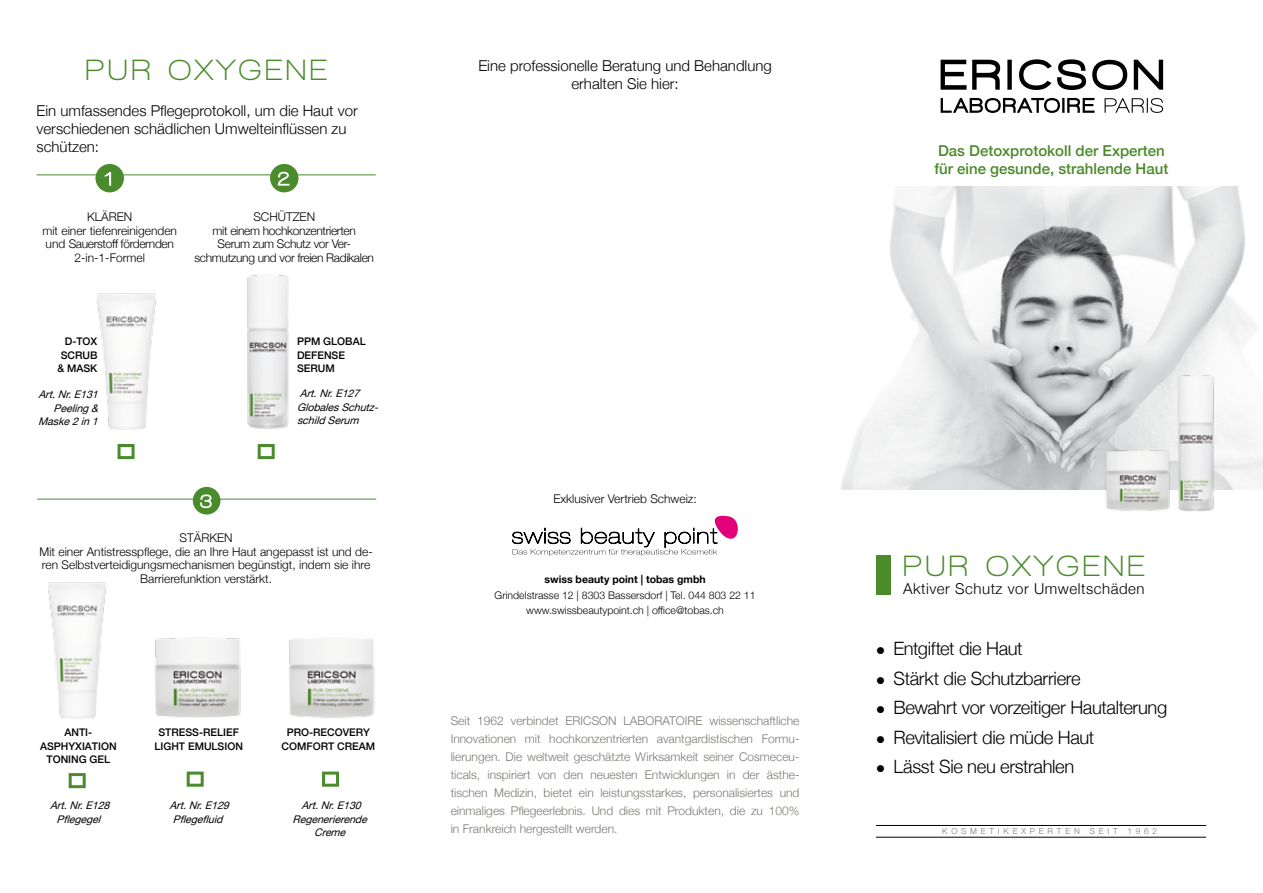
<style>
.page{position:relative;width:1263px;height:893px;background:#fff}
.page>*{position:absolute;margin:0;border:0;box-sizing:border-box;transform-origin:0 0}
.t1{font:700 30px "Walkway";letter-spacing:.12em;color:#4a8b2c}
.t2{font:300 18.3px "Helvetica Neue";letter-spacing:-.02em;color:#000}
.t3{font:300 15px/18px "Helvetica Neue";color:#000;text-align:center}
.t4{font:500 15px/18px "Helvetica Neue";color:#4a892a}
.t5{font:300 15px "Helvetica Neue";letter-spacing:.035em;color:#000}
.t6{font:300 12px/18px "Helvetica Neue";color:#797974;text-align:justify}
.t7{font:300 12px/13.5px "Helvetica Neue";color:#000;text-align:center}
.t8{font:300 12px/13.5px "Helvetica Neue";letter-spacing:-.03em;color:#000;text-align:center}
.t9{font:italic 10.5px/13.5px "Helvetica Neue";color:#000;text-align:center}
.t10{font:500 10.5px/13.5px "Helvetica Neue";color:#000;text-align:center}
.t11{font:300 10.5px/15px "Helvetica Neue";color:#000;text-align:center}
.t12{font:700 10.5px "Helvetica Neue";color:#000}
.t13{font:300 8.25px "Helvetica Neue";letter-spacing:.46em;color:#7a7974}
</style>
<div class="page">
<svg style="left:512px;top:516px;width:226px;height:40px"></svg>
<img style="left:841px;top:186px;width:422px;height:304px">
<img style="left:1098px;top:444px;width:65px;height:67px">
<img style="left:1163px;top:368px;width:64px;height:143px">
<svg style="left:1104px;top:98px;width:59px;height:15px"></svg>
<svg style="left:941px;top:98px;width:153px;height:15px"></svg>
<svg style="left:940px;top:59px;width:223px;height:31px"></svg>
<div style="left:876px;top:555px;width:14px;height:40px;background:#4a8b2c"></div>
<hr style="left:876px;top:825px;width:330px;height:1px;background:#000">
<hr style="left:876px;top:837px;width:330px;height:1px;background:#000">
<hr style="left:37px;top:175px;width:339px;height:1px;background:#4a8b2c">
<div style="left:95px;top:164px;width:29px;height:28px;background:#4a8b2c;border-radius:50%"></div>
<svg style="left:104px;top:172px;width:7px;height:14px"></svg>
<div style="left:270px;top:164px;width:28px;height:28px;background:#4a8b2c;border-radius:50%"></div>
<svg style="left:278px;top:172px;width:11px;height:14px"></svg>
<hr style="left:37px;top:499px;width:339px;height:1px;background:#4a8b2c">
<div style="left:193px;top:487px;width:27px;height:27px;background:#4a8b2c;border-radius:50%"></div>
<svg style="left:200px;top:494px;width:12px;height:14px"></svg>
<img style="left:48px;top:582px;width:58px;height:137px">
<img style="left:247px;top:274px;width:42px;height:155px">
<img style="left:154px;top:637px;width:87px;height:81px">
<img style="left:289px;top:637px;width:86px;height:81px">
<img style="left:97px;top:293px;width:59px;height:137px">
<div style="left:118px;top:444px;width:17px;height:15px;border:3px solid #4a8b2c"></div>
<div style="left:258px;top:444px;width:17px;height:15px;border:3px solid #4a8b2c"></div>
<div style="left:69px;top:773px;width:17px;height:15px;border:3px solid #4a8b2c"></div>
<div style="left:187px;top:772px;width:17px;height:15px;border:3px solid #4a8b2c"></div>
<div style="left:322px;top:772px;width:17px;height:15px;border:3px solid #4a8b2c"></div>
<h1 class="t1" style="left:86px;top:54px;width:243px">PUR OXYGENE</h1>
<p class="t3" style="left:37px;top:101px;width:323px;text-align:left">Ein umfassendes Pflegeprotokoll, um die Haut vor verschiedenen schädlichen Umwelteinflüssen zu schützen:</p>
<p class="t7" style="left:42px;top:209px;width:136px">KLÄREN<br>mit einer tiefenreinigenden und Sauerstoff fördernden<br>2-in-1-Formel</p>
<p class="t8" style="left:194px;top:209px;width:181px">SCHÜTZEN<br>mit einem hochkonzentrierten<br>Serum zum Schutz vor Ver&shy;schmutzung und vor freien Radikalen</p>
<p class="t10" style="left:57px;top:334px;width:42px;text-align:right">D-TOX<br>SCRUB &amp; MASK</p>
<p class="t10" style="left:297px;top:334px;width:70px;text-align:left">PPM GLOBAL<br>DEFENSE<br>SERUM</p>
<p class="t9" style="left:38px;top:389px;width:66px;text-align:right">Art.Nr.E131<br>Peeling&amp;<br>Maske2in1</p>
<p class="t9" style="left:297px;top:387px;width:87px;text-align:left">Art.Nr.E127<br>GlobalesSchutz&shy;schildSerum</p>
<p class="t7" style="left:39px;top:530px;width:335px">STÄRKEN<br>Mit einer Antistresspflege, die an Ihre Haut angepasst ist und de&shy;ren Selbstverteidigungsmechanismen begünstigt, indem sie ihre Barrierefunktion verstärkt.</p>
<p class="t10" style="left:40px;top:725px;width:78px">ANTI-<br>ASPHYXIATION<br>TONING GEL</p>
<p class="t10" style="left:154px;top:725px;width:90px">STRESS-RELIEF<br>LIGHT EMULSION</p>
<p class="t10" style="left:282px;top:725px;width:95px">PRO-RECOVERY<br>COMFORT CREAM</p>
<p class="t9" style="left:50px;top:799px;width:66px">Art.Nr.E128<br>Pflegegel</p>
<p class="t9" style="left:169px;top:799px;width:66px">Art.Nr.E129<br>Pflegefluid</p>
<p class="t9" style="left:293px;top:799px;width:80px">Art.Nr.E130<br>Regenerierende<br>Creme</p>
<p class="t3" style="left:478px;top:56px;width:295px">Eine professionelle Beratung und Behandlung erhalten Sie hier:</p>
<p class="t7" style="left:553px;top:491px;width:145px">Exklusiver Vertrieb Schweiz:</p>
<p class="t12" style="left:544px;top:571px;width:163px">swiss beauty point | tobas gmbh</p>
<p class="t11" style="left:495px;top:587px;width:263px">Grindelstrasse 12 | 8303 Bassersdorf | Tel. 044 803 22 11 www.swissbeautypoint.ch | office@tobas.ch</p>
<p class="t6" style="left:451px;top:711px;width:350px">Seit 1962 verbindet ERICSON LABORATOIRE wissenschaftliche Innovationen mit hochkonzentrierten avantgardistischen Formu&shy;lierungen. Die weltweit geschätzte Wirksamkeit seiner Cosmeceu&shy;ticals, inspiriert von den neuesten Entwicklungen in der ästhe&shy;tischen Medizin, bietet ein leistungsstarkes, personalisiertes und einmaliges Pflegeerlebnis. Und dies mit Produkten, die zu 100% in Frankreich hergestellt werden.</p>
<p class="t4" style="left:934px;top:141px;width:235px">Das Detoxprotokoll der Experten für eine gesunde, strahlende Haut</p>
<h1 class="t1" style="left:903px;top:549px;width:243px">PUR OXYGENE</h1>
<p class="t5" style="left:903px;top:576px;width:243px">Aktiver Schutz vor Umweltschäden</p>
<h2 class="t2" style="left:876px;top:634px;width:148px">● Entgiftet die Haut</h2>
<h2 class="t2" style="left:876px;top:663px;width:206px">● Stärkt die Schutzbarriere</h2>
<h2 class="t2" style="left:876px;top:693px;width:293px">● Bewahrt vor vorzeitiger Hautalterung</h2>
<h2 class="t2" style="left:876px;top:722px;width:220px">● Revitalisiert die müde Haut</h2>
<h2 class="t2" style="left:876px;top:752px;width:200px">● Lässt Sie neu erstrahlen</h2>
<p class="t13" style="left:942px;top:824px;width:216px">KOSMETIKEXPERTEN SEIT 1962</p>
</div>
